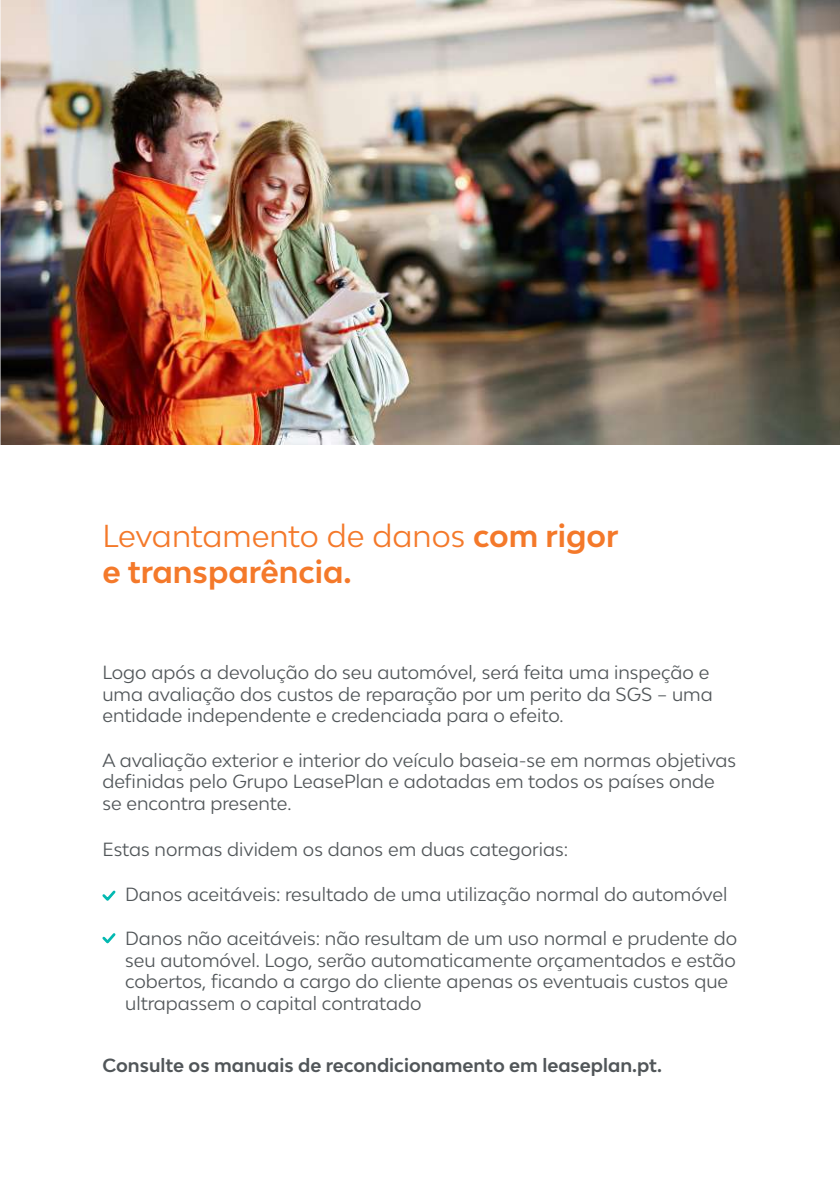
<style>
.page{position:relative;width:840px;height:1191px;background:#fff}
.page>*{position:absolute;margin:0;border:0;box-sizing:border-box;transform-origin:0 0}
.t1{font:700 30px/36px "Lease Plan";color:#f4792a}
.t2{font:18px/21.6px "Lease Plan";color:#515659}
.t3{font:700 18px "Lease Plan";color:#515659}
.s1{font-weight:400}
</style>
<div class="page">
<svg style="left:839px;top:0;width:1px;height:445px"></svg>
<img style="left:1px;top:0;width:838px;height:445px">
<svg style="left:102px;top:890px;width:14px;height:11px"></svg>
<svg style="left:102px;top:933px;width:14px;height:11px"></svg>
<h1 class="t1" style="left:102px;top:517px;width:517px"><span class="s1">Levantamento de danos</span> com rigor e transparência.</h1>
<p class="t2" style="left:102px;top:661px;width:611px">Logo após a devolução do seu automóvel, será feita uma inspeção e uma avaliação dos custos de reparação por um perito da SGS – uma entidade independente e credenciada para o efeito.</p>
<p class="t2" style="left:102px;top:748px;width:635px">A avaliação exterior e interior do veículo baseia-se em normas objetivas definidas pelo Grupo LeasePlan e adotadas em todos os países onde se encontra presente.</p>
<p class="t2" style="left:102px;top:838px;width:467px">Estas normas dividem os danos em duas categorias:</p>
<p class="t2" style="left:125px;top:883px;width:603px">Danos aceitáveis: resultado de uma utilização normal do automóvel</p>
<p class="t2" style="left:125px;top:927px;width:613px">Danos não aceitáveis: não resultam de um uso normal e prudente do seu automóvel. Logo, serão automaticamente orçamentados e estão cobertos, ficando a cargo do cliente apenas os eventuais custos que ultrapassem o capital contratado</p>
<p class="t3" style="left:102px;top:1053px;width:560px">Consulte os manuais de recondicionamento em leaseplan.pt.</p>
</div>
